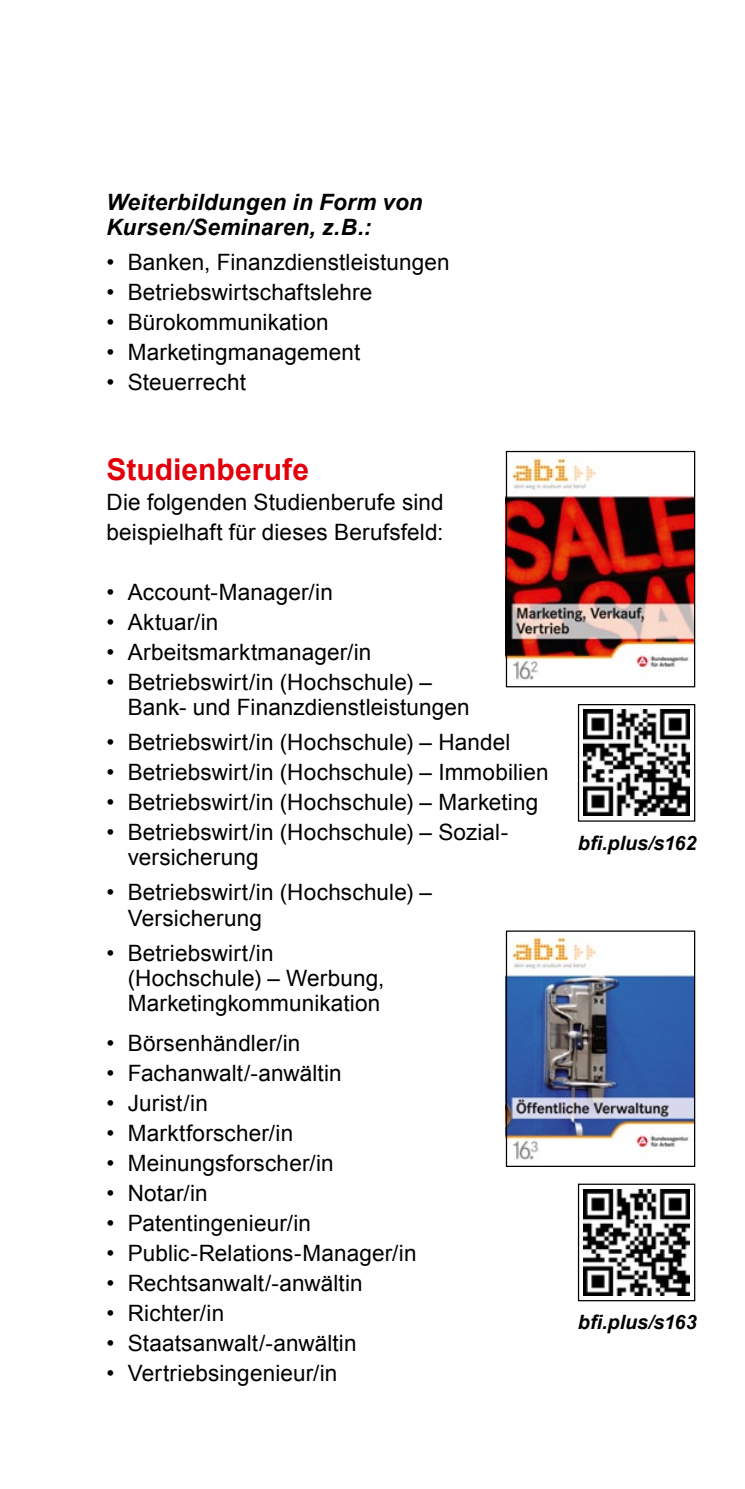
<style>
.page{position:relative;width:745px;height:1489px;background:#fff}
.page>*{position:absolute;margin:0;border:0;box-sizing:border-box;transform-origin:0 0}
.t1{font:700 30px "Arial";color:#e3000b}
.p_9_12_A{font:22.5px/25px "Arial";letter-spacing:.005em;color:#000}
.t2{font:italic 700 22.5px/25px "Arial";letter-spacing:.01em;color:#000}
.t3{font:italic 700 19.75px "Arial";letter-spacing:-.005em;color:#000}
</style>
<div class="page">
<div style="left:577px;top:704px;width:117px;height:117px;border:1px solid #000"></div>
<div style="left:578px;top:1184px;width:116px;height:116px;background:linear-gradient(to right,#fff,#fff)"></div>
<div style="left:577px;top:1183px;width:117px;height:118px;border:1px solid #000"></div>
<img style="left:507px;top:453px;width:185px;height:232px">
<div style="left:505px;top:451px;width:189px;height:236px;border:1px solid #000"></div>
<img style="left:583px;top:709px;width:106px;height:107px">
<img style="left:507px;top:932px;width:185px;height:232px">
<img style="left:583px;top:1189px;width:106px;height:106px">
<h4 class="t2" style="left:106px;top:190px;width:317px">Weiterbildungen in Form von<br>Kursen/Seminaren, z.B.:</h4>
<p class="p_9_12_A" style="left:106px;top:250px;width:344px">• Banken, Finanzdienstleistungen</p>
<p class="p_9_12_A" style="left:106px;top:280px;width:267px">• Betriebswirtschaftslehre</p>
<p class="p_9_12_A" style="left:106px;top:310px;width:223px">• Bürokommunikation</p>
<p class="p_9_12_A" style="left:106px;top:340px;width:255px">• Marketingmanagement</p>
<p class="p_9_12_A" style="left:106px;top:370px;width:141px">• Steuerrecht</p>
<h3 class="t1" style="left:106px;top:449px;width:204px">Studienberufe</h3>
<p class="p_9_12_A" style="left:106px;top:487px;width:338px;line-height:30px">Die folgenden Studienberufe sind beispielhaft für dieses Berufsfeld:</p>
<p class="p_9_12_A" style="left:106px;top:580px;width:228px">• Account-Manager/in</p>
<p class="p_9_12_A" style="left:106px;top:610px;width:113px">• Aktuar/in</p>
<p class="p_9_12_A" style="left:106px;top:640px;width:266px">• Arbeitsmarktmanager/in</p>
<p class="p_9_12_A" style="left:128px;top:670px;width:343px;text-indent:-21px">• Betriebswirt/in (Hochschule) –<br>Bank- und Finanzdienstleistungen</p>
<p class="p_9_12_A" style="left:106px;top:730px;width:405px">• Betriebswirt/in (Hochschule) – Handel</p>
<p class="p_9_12_A" style="left:106px;top:760px;width:443px">• Betriebswirt/in (Hochschule) – Immobilien</p>
<p class="p_9_12_A" style="left:106px;top:790px;width:433px">• Betriebswirt/in (Hochschule) – Marketing</p>
<p class="p_9_12_A" style="left:128px;top:820px;width:380px;text-indent:-21px">• Betriebswirt/in (Hochschule) – Sozial&shy;versicherung</p>
<p class="p_9_12_A" style="left:128px;top:880px;width:306px;text-indent:-21px">• Betriebswirt/in (Hochschule) –<br>Versicherung</p>
<p class="p_9_12_A" style="left:128px;top:940px;width:258px;text-indent:-21px">• Betriebswirt/in (Hochschule) – Werbung,<br>Marketingkommunikation</p>
<p class="p_9_12_A" style="left:106px;top:1030px;width:195px">• Börsenhändler/in</p>
<p class="p_9_12_A" style="left:106px;top:1060px;width:237px">• Fachanwalt/-anwältin</p>
<p class="p_9_12_A" style="left:106px;top:1090px;width:103px">• Jurist/in</p>
<p class="p_9_12_A" style="left:106px;top:1120px;width:188px">• Marktforscher/in</p>
<p class="p_9_12_A" style="left:106px;top:1150px;width:228px">• Meinungsforscher/in</p>
<p class="p_9_12_A" style="left:106px;top:1180px;width:103px">• Notar/in</p>
<p class="p_9_12_A" style="left:106px;top:1210px;width:206px">• Patentingenieur/in</p>
<p class="p_9_12_A" style="left:106px;top:1240px;width:311px">• Public-Relations-Manager/in</p>
<p class="p_9_12_A" style="left:106px;top:1270px;width:257px">• Rechtsanwalt/-anwältin</p>
<p class="p_9_12_A" style="left:106px;top:1300px;width:119px">• Richter/in</p>
<p class="p_9_12_A" style="left:106px;top:1330px;width:251px">• Staatsanwalt/-anwältin</p>
<p class="p_9_12_A" style="left:106px;top:1360px;width:232px">• Vertriebsingenieur/in</p>
<p class="t3" style="left:577px;top:830px;width:120px">bfi.plus/s162</p>
<p class="t3" style="left:577px;top:1308px;width:120px">bfi.plus/s163</p>
</div>
